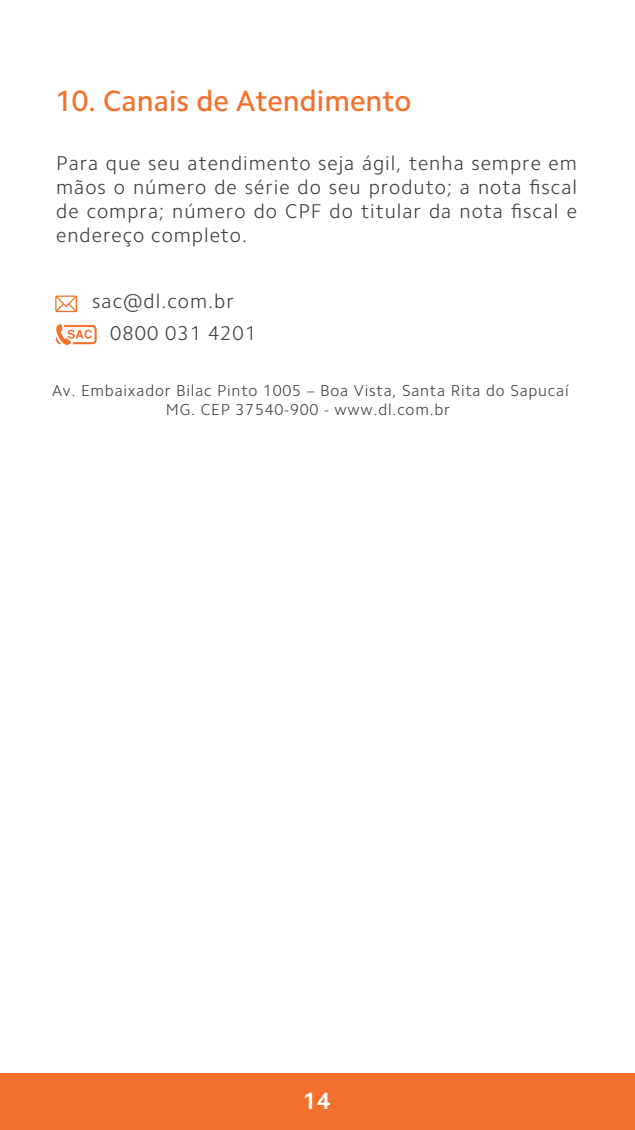
<style>
.page{position:relative;width:635px;height:1130px;background:#fff}
.page>*{position:absolute;margin:0;border:0;box-sizing:border-box;transform-origin:0 0}
.t1{font:500 29.6px "Camphor Pro";color:#f3712c}
.t2{font:700 23.6px "Camphor Pro";color:#fff}
.t3{font:300 20px/24px "Camphor Pro";letter-spacing:.05em;color:#3b3f41;text-align:justify}
.t4{font:300 16px/19.2px "Camphor Pro";letter-spacing:.05em;color:#3b3f41;text-align:center}
</style>
<div class="page">
<svg style="left:55px;top:295px;width:22px;height:17px"></svg>
<svg style="left:56px;top:324px;width:41px;height:21px"></svg>
<div style="left:0;top:1073px;width:635px;height:56px;background:#f3712c"></div>
<h1 class="t1" style="left:55px;top:83px;width:358px">10. Canais de Atendimento</h1>
<p class="t3" style="left:56px;top:151px;width:522px">Para que seu atendimento seja ágil, tenha sempre em mãos o número de série do seu produto; a nota fiscal de compra; número do CPF do titular da nota fiscal e endereço completo.</p>
<p class="t3" style="left:110px;top:285px;width:147px;line-height:32px;text-indent:-18px">sac@dl.com.br<br>0800 031 4201</p>
<p class="t4" style="left:52px;top:381px;width:518px">Av. Embaixador Bilac Pinto 1005 – Boa Vista, Santa Rita do Sapucaí<br>MG. CEP 37540-900 - www.dl.com.br</p>
<p class="t2" style="left:303px;top:1087px;width:29px">14</p>
</div>
